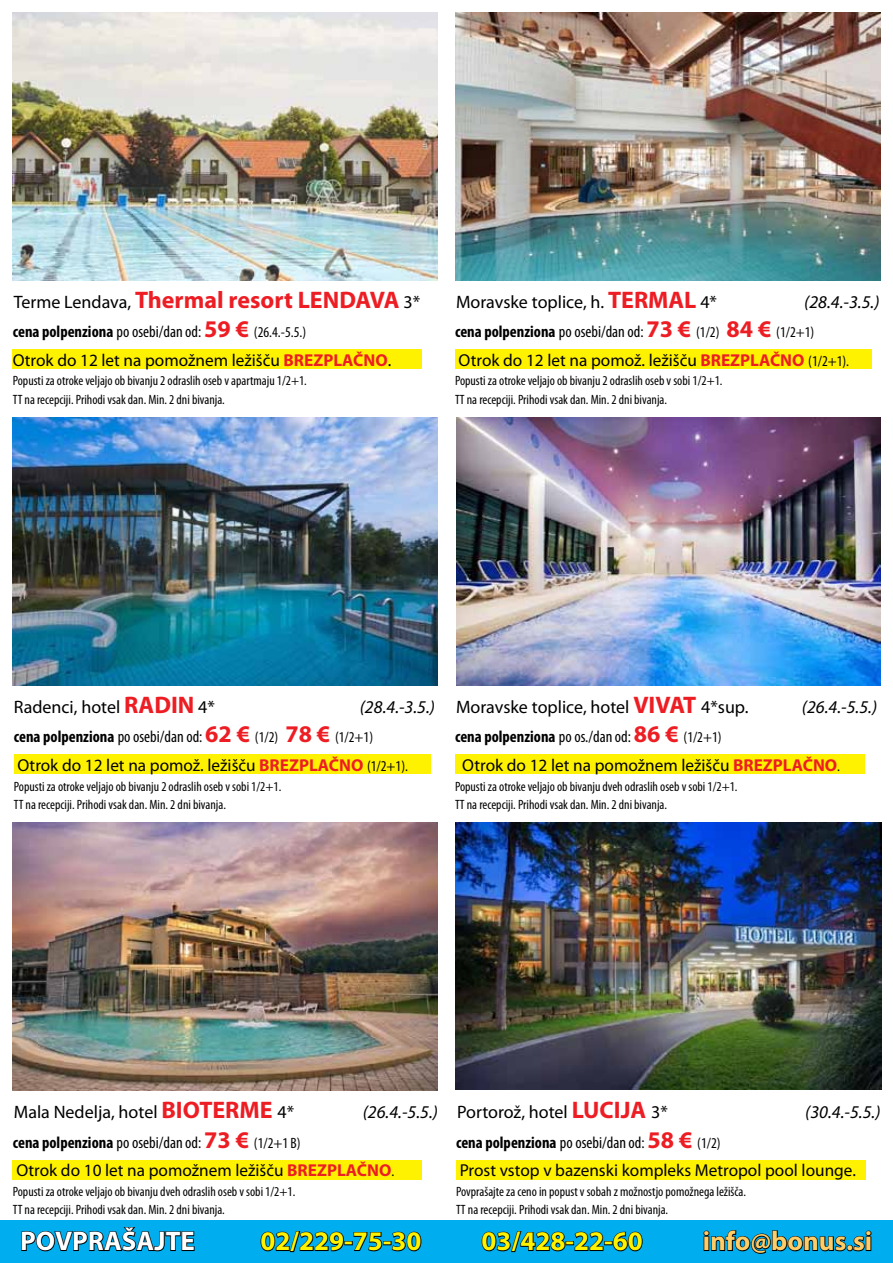
<style>
.page{position:relative;width:893px;height:1263px;background:#fff}
.page>*{position:absolute;margin:0;border:0;box-sizing:border-box;transform-origin:0 0}
.t1{font:700 27px "Myriad Pro";color:#fff200}
.t2{font:700 27px "Myriad Pro";color:#ffcd67}
.t3{font:700 27px "Myriad Pro";color:#fff}
.t4{font:700 24px "Myriad Pro";color:#ed1d24}
.t5{font:18px "Myriad Pro";color:#000}
.t6{font:italic 18px "Myriad Pro";color:#000}
.t7{font:17.25px "Myriad Pro";color:#000}
.t8{font:700 condensed 16.5px "Myriad Pro";color:#000}
.t9{font:condensed 13.5px/18px "Myriad Pro";color:#000}
.s1{font-weight:400;font-size:18px;color:#000}
.s2{font-weight:400}
.s3{font-stretch:normal;font-size:24px;color:#ed1d24}
.s4{font-weight:400;font-size:15px}
.s5{font-weight:700;color:#ed1d24}
.s6{font-weight:700;font-size:24px;color:#ed1d24}
.s7{font-stretch:condensed;font-size:15px}
.s8{font-style:italic}
</style>
<div class="page">
<div style="left:0;top:1220px;width:893px;height:43px;background:#00aeef"></div>
<svg style="left:21px;top:1227px;width:174px;height:25px"></svg>
<svg style="left:260px;top:1231px;width:162px;height:22px"></svg>
<svg style="left:481px;top:1231px;width:162px;height:22px"></svg>
<svg style="left:703px;top:1230px;width:168px;height:24px"></svg>
<img style="left:455px;top:823px;width:426px;height:266px">
<img style="left:13px;top:823px;width:425px;height:268px">
<img style="left:13px;top:418px;width:425px;height:268px">
<img style="left:455px;top:13px;width:425px;height:268px">
<img style="left:13px;top:13px;width:425px;height:267px">
<img style="left:456px;top:418px;width:424px;height:268px">
<div style="left:13px;top:350px;width:409px;height:19px;background:#fff200"></div>
<div style="left:455px;top:350px;width:417px;height:19px;background:#fff200"></div>
<div style="left:455px;top:755px;width:409px;height:19px;background:#fff200"></div>
<div style="left:13px;top:1160px;width:409px;height:19px;background:#fff200"></div>
<div style="left:14px;top:755px;width:417px;height:19px;background:#fff200"></div>
<div style="left:456px;top:1160px;width:409px;height:19px;background:#fff200"></div>
<h2 class="t4" style="left:14px;top:284px;width:408px"><span class="s1">Terme Lendava,</span> Thermal resort LENDAVA <span class="s1">3*</span></h2>
<p class="t8" style="left:13px;top:321px;width:295px">cena polpenziona <span class="s2">po osebi/dan od:</span> <span class="s3">59 €</span> <span class="s4">(26.4.-5.5.)</span></p>
<p class="t7" style="left:13px;top:349px;width:380px">Otrok do 12 let na pomožnem ležišču <span class="s5">BREZPLAČNO</span>.</p>
<p class="t9" style="left:13px;top:372px;width:296px">Popusti za otroke veljajo ob bivanju 2 odraslih oseb v apartmaju 1/2+1.<br>TT na recepciji. Prihodi vsak dan. Min. 2 dni bivanja.</p>
<h3 class="t5" style="left:456px;top:290px;width:262px">Moravske toplice, h. <span class="s6">TERMAL</span> 4*</h3>
<h3 class="t6" style="left:804px;top:290px;width:77px">(28.4.-3.5.)</h3>
<p class="t8" style="left:455px;top:321px;width:361px">cena polpenziona <span class="s2">po osebi/dan od:</span> <span class="s3">73 €</span> <span class="s4">(1/2)</span> <span class="s3">84 €</span> <span class="s4">(1/2+1)</span></p>
<p class="t7" style="left:459px;top:349px;width:392px">Otrok do 12 let na pomož. ležišču <span class="s5">BREZPLAČNO</span> <span class="s7">(1/2+1).</span></p>
<p class="t9" style="left:455px;top:372px;width:269px">Popusti za otroke veljajo ob bivanju 2 odraslih oseb v sobi 1/2+1.<br>TT na recepciji. Prihodi vsak dan. Min. 2 dni bivanja.</p>
<h3 class="t5" style="left:14px;top:695px;width:202px">Radenci, hotel <span class="s6">RADIN</span> 4*</h3>
<h3 class="t5" style="left:360px;top:695px;width:390px"><span class="s8">(28.4.-3.5.)</span> Moravske toplice, hotel <span class="s6">VIVAT</span> 4*sup.</h3>
<h3 class="t6" style="left:802px;top:695px;width:77px">(26.4.-5.5.)</h3>
<p class="t8" style="left:455px;top:726px;width:268px">cena polpenziona <span class="s2">po os./dan od:</span> <span class="s3">86 €</span> <span class="s4">(1/2+1)</span></p>
<p class="t7" style="left:462px;top:754px;width:379px">Otrok do 12 let na pomožnem ležišču <span class="s5">BREZPLAČNO</span><span class="s7">.</span></p>
<p class="t9" style="left:455px;top:777px;width:284px">Popusti za otroke veljajo ob bivanju dveh odraslih oseb v sobi 1/2+1.<br>TT na recepciji. Prihodi vsak dan. Min. 2 dni bivanja.</p>
<p class="t8" style="left:14px;top:726px;width:361px">cena polpenziona <span class="s2">po osebi/dan od:</span> <span class="s3">62 €</span> <span class="s4">(1/2)</span> <span class="s3">78 €</span> <span class="s4">(1/2+1)</span></p>
<p class="t7" style="left:17px;top:754px;width:392px">Otrok do 12 let na pomož. ležišču <span class="s5">BREZPLAČNO</span> <span class="s7">(1/2+1).</span></p>
<p class="t9" style="left:14px;top:777px;width:269px">Popusti za otroke veljajo ob bivanju 2 odraslih oseb v sobi 1/2+1.<br>TT na recepciji. Prihodi vsak dan. Min. 2 dni bivanja.</p>
<h3 class="t5" style="left:14px;top:1101px;width:282px">Mala Nedelja, hotel <span class="s6">BIOTERME</span> 4*</h3>
<h3 class="t6" style="left:363px;top:1101px;width:77px">(26.4.-5.5.)</h3>
<p class="t8" style="left:13px;top:1132px;width:289px">cena polpenziona <span class="s2">po osebi/dan od:</span> <span class="s3">73 €</span> <span class="s4">(1/2+1 B)</span></p>
<p class="t7" style="left:16px;top:1159px;width:379px">Otrok do 10 let na pomožnem ležišču <span class="s5">BREZPLAČNO</span><span class="s7">.</span></p>
<p class="t9" style="left:13px;top:1182px;width:284px">Popusti za otroke veljajo ob bivanju dveh odraslih oseb v sobi 1/2+1.<br>TT na recepciji. Prihodi vsak dan. Min. 2 dni bivanja.</p>
<h3 class="t5" style="left:457px;top:1101px;width:212px">Portorož, hotel <span class="s6">LUCIJA</span> 3*</h3>
<h3 class="t6" style="left:805px;top:1101px;width:77px">(30.4.-5.5.)</h3>
<p class="t8" style="left:456px;top:1132px;width:266px">cena polpenziona <span class="s2">po osebi/dan od:</span> <span class="s3">58 €</span> <span class="s4">(1/2)</span></p>
<p class="t7" style="left:460px;top:1159px;width:398px">Prost vstop v bazenski kompleks Metropol pool lounge.</p>
<p class="t9" style="left:456px;top:1182px;width:292px">Povprašajte za ceno in popust v sobah z možnostjo pomožnega ležišča.<br>TT na recepciji. Prihodi vsak dan. Min. 2 dni bivanja.</p>
<h1 class="t3" style="left:20px;top:1223px;width:176px">POVPRAŠAJTE</h1>
<h1 class="t1" style="left:260px;top:1223px;width:163px">02/229-75-30</h1>
<h1 class="t1" style="left:482px;top:1223px;width:163px">03/428-22-60</h1>
<h1 class="t2" style="left:703px;top:1223px;width:171px">info@bonus.si</h1>
</div>
